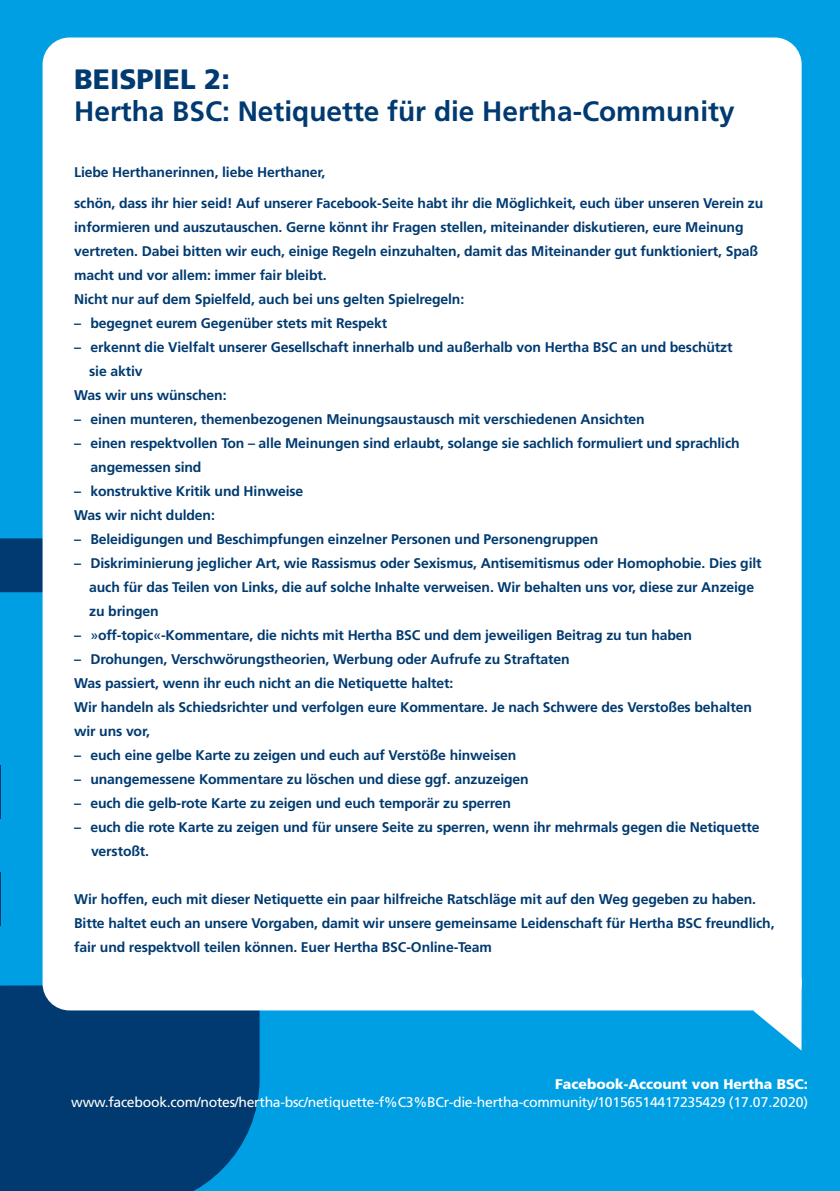
<style>
.page{position:relative;width:840px;height:1191px;background:#fff}
.page>*{position:absolute;margin:0;border:0;box-sizing:border-box;transform-origin:0 0}
.t1{font:700 28px "Frutiger LT Std";color:#003a70}
.t2{font:900 28px "Frutiger LT Std";color:#003a70}
.t3{font:700 14px/24px "Frutiger LT Std";letter-spacing:-.01em;color:#003a70}
.t4{font:14px "Frutiger LT Std";letter-spacing:-.02em;color:#fff}
.t5{font:900 14px "Frutiger LT Std";color:#fff}
.s1{font-weight:400}
</style>
<div class="page">
<div style="left:0;top:0;width:839px;height:1191px;background:#009fe3"></div>
<svg style="left:0;top:538px;width:259px;height:653px;fill:#003a70"></svg>
<div style="left:46px;top:40px;width:752px;height:967px;background:#fff;border-radius:24px"></div>
<div style="left:43px;top:37px;width:758px;height:973px;border:6px solid #fff;border-radius:24px"></div>
<svg style="left:746px;top:972px;width:56px;height:79px"></svg>
<h1 class="t2" style="left:74px;top:62px;width:157px">BEISPIEL 2:</h1>
<h1 class="t1" style="left:74px;top:95px;width:661px">Hertha BSC: Netiquette für die Hertha-Community</h1>
<p class="t3" style="left:74px;top:157px;width:690px;line-height:30.6px">Liebe Herthanerinnen, liebe Herthaner,<br>schön, dass ihr hier seid! Auf unserer Facebook-Seite habt ihr die Möglichkeit, euch über unseren Verein zu</p>
<p class="t3" style="left:74px;top:215px;width:685px">informieren und auszutauschen. Gerne könnt ihr Fragen stellen, miteinander diskutieren, eure Meinung vertreten. Dabei bitten wir euch, einige Regeln einzuhalten, damit das Miteinander gut funktioniert, Spaß macht und vor allem: immer fair bleibt.<br>Nicht nur auf dem Spielfeld, auch bei uns gelten Spielregeln:</p>
<p class="t3" style="left:74px;top:311px;width:314px">– begegnet eurem Gegenüber stets mit Respekt</p>
<p class="t3" style="left:74px;top:335px;width:659px">– erkennt die Vielfalt unserer Gesellschaft innerhalb und außerhalb von Hertha BSC an und beschützt</p>
<p class="t3" style="left:89px;top:359px;width:55px">sie aktiv</p>
<p class="t3" style="left:74px;top:383px;width:154px">Was wir uns wünschen:</p>
<p class="t3" style="left:74px;top:407px;width:572px">– einen munteren, themenbezogenen Meinungsaustausch mit verschiedenen Ansichten</p>
<p class="t3" style="left:91px;top:431px;width:650px;text-indent:-16px">– einen respektvollen Ton – alle Meinungen sind erlaubt, solange sie sachlich formuliert und sprachlich angemessen sind</p>
<p class="t3" style="left:74px;top:479px;width:230px">– konstruktive Kritik und Hinweise<br>Was wir nicht dulden:</p>
<p class="t3" style="left:74px;top:527px;width:525px">– Beleidigungen und Beschimpfungen einzelner Personen und Personengruppen</p>
<p class="t3" style="left:89px;top:551px;width:673px;text-indent:-15px">– Diskriminierung jeglicher Art, wie Rassismus oder Sexismus, Antisemitismus oder Homophobie. Dies gilt auch für das Teilen von Links, die auf solche Inhalte verweisen. Wir behalten uns vor, diese zur Anzeige zu bringen</p>
<p class="t3" style="left:74px;top:623px;width:619px">– <span class="s1">»</span>off-topic<span class="s1">«</span>-Kommentare, die nichts mit Hertha BSC und dem jeweiligen Beitrag zu tun haben</p>
<p class="t3" style="left:74px;top:647px;width:678px">– Drohungen, Verschwörungstheorien, Werbung oder Aufrufe zu Straftaten<br>Was passiert, wenn ihr euch nicht an die Netiquette haltet:<br>Wir handeln als Schiedsrichter und verfolgen eure Kommentare. Je nach Schwere des Verstoßes behalten wir uns vor,</p>
<p class="t3" style="left:74px;top:743px;width:443px">– euch eine gelbe Karte zu zeigen und euch auf Verstöße hinweisen</p>
<p class="t3" style="left:74px;top:767px;width:456px">– unangemessene Kommentare zu löschen und diese ggf. anzuzeigen</p>
<p class="t3" style="left:74px;top:791px;width:438px">– euch die gelb-rote Karte zu zeigen und euch temporär zu sperren</p>
<p class="t3" style="left:91px;top:815px;width:669px;text-indent:-17px">– euch die rote Karte zu zeigen und für unsere Seite zu sperren, wenn ihr mehrmals gegen die Netiquette verstoßt.</p>
<p class="t3" style="left:74px;top:887px;width:701px">Wir hoffen, euch mit dieser Netiquette ein paar hilfreiche Ratschläge mit auf den Weg gegeben zu haben.<br>Bitte haltet euch an unsere Vorgaben, damit wir unsere gemeinsame Leidenschaft für Hertha BSC freundlich, fair und respektvoll teilen können. Euer Hertha BSC-Online-Team</p>
<p class="t5" style="left:554px;top:1076px;width:254px">Facebook-Account von Hertha BSC:</p>
<p class="t4" style="left:71px;top:1093px;width:738px">www.facebook.com/notes/hertha-bsc/netiquette-f%C3%BCr-die-hertha-community/10156514417235429 (17.07.2020)</p>
</div>
